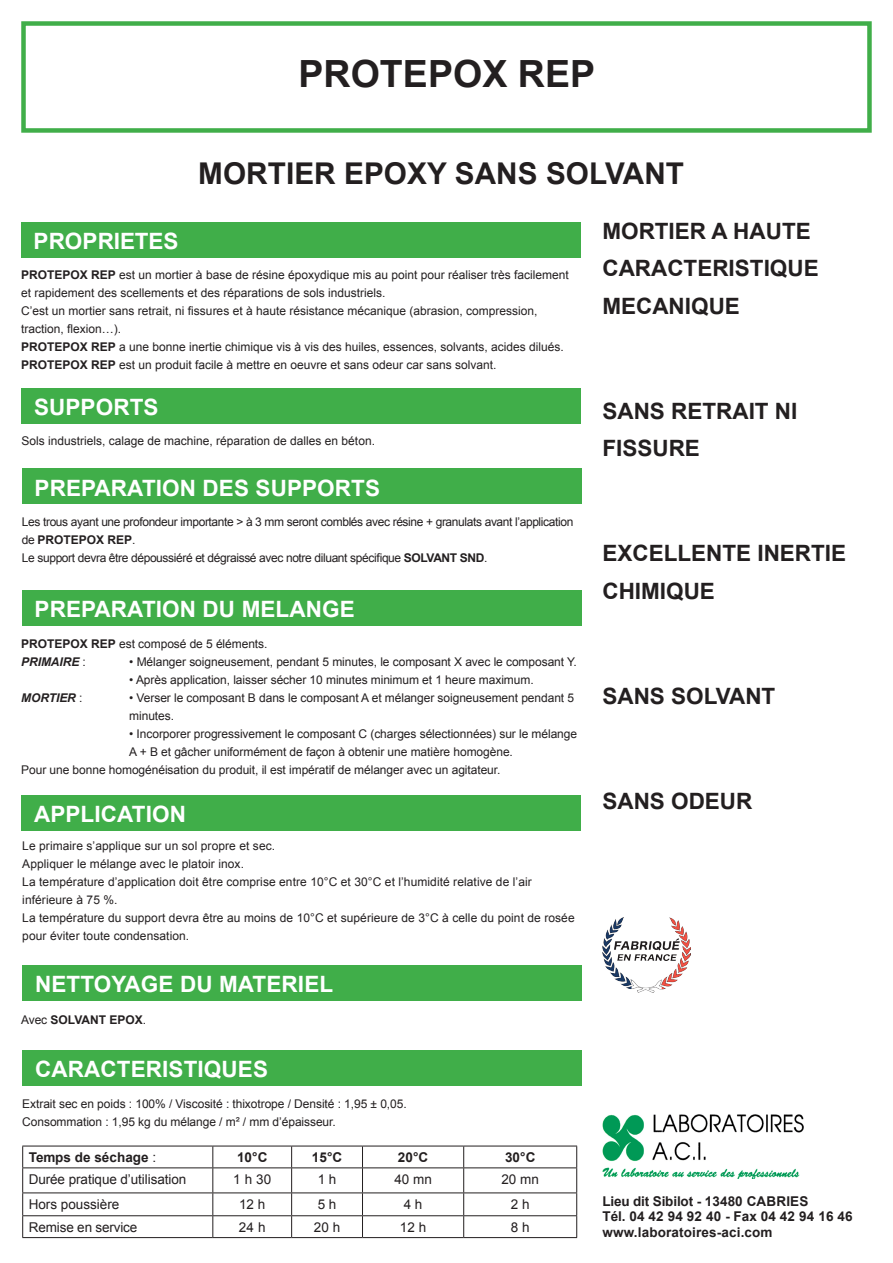
<style>
.page{position:relative;width:893px;height:1263px;background:#fff}
.page>*{position:absolute;margin:0;border:0;box-sizing:border-box;transform-origin:0 0}
.t1{font:700 37.5px "Arial";color:#231f20}
.t2{font:700 30px "Arial";letter-spacing:.005em;color:#231f20}
.t3{font:700 22.5px "Arial";letter-spacing:.005em;color:#fff}
.t4{font:700 22.5px/37.5px "Arial";color:#231f20}
.t5{font:700 13.5px "Arial";letter-spacing:.005em;color:#231f20}
.t6{font:13.5px "Arial";letter-spacing:-.005em;color:#231f20}
.t7{font:12px/18px "Arial";letter-spacing:-.005em;color:#231f20}
.t8{font:12px/18px "Arial";letter-spacing:-.03em;color:#231f20}
.t9{font:700 12px "Arial";color:#231f20}
.t10{font:italic 700 12px "Arial";letter-spacing:-.005em;color:#231f20}
.s1{font-weight:700}
.s2{font-weight:700;font-style:italic}
.s3{font-weight:400;font-style:normal}
.s4{font-weight:400}
</style>
<div class="page">
<div style="left:21px;top:21px;width:851px;height:112px;border:4px solid #40ae49"></div>
<div style="left:21px;top:222px;width:560px;height:36px;background:#40ae49"></div>
<div style="left:21px;top:388px;width:560px;height:36px;background:#40ae49"></div>
<div style="left:21px;top:795px;width:560px;height:36px;background:#40ae49"></div>
<div style="left:22px;top:965px;width:560px;height:36px;background:#40ae49"></div>
<div style="left:22px;top:1050px;width:560px;height:35px;background:#40ae49"></div>
<hr style="left:22px;top:1146px;width:191px;height:1px;background:#231f20">
<hr style="left:213px;top:1146px;width:79px;height:1px;background:#231f20">
<hr style="left:292px;top:1146px;width:70px;height:1px;background:#231f20">
<hr style="left:362px;top:1146px;width:102px;height:1px;background:#231f20">
<hr style="left:464px;top:1146px;width:113px;height:1px;background:#231f20">
<hr style="left:22px;top:1167px;width:191px;height:1px;background:#231f20">
<hr style="left:213px;top:1167px;width:79px;height:1px;background:#231f20">
<hr style="left:292px;top:1167px;width:70px;height:1px;background:#231f20">
<hr style="left:362px;top:1167px;width:102px;height:1px;background:#231f20">
<hr style="left:464px;top:1167px;width:113px;height:1px;background:#231f20">
<svg style="left:22px;top:1146px;width:1px;height:91px"></svg>
<hr style="left:22px;top:1192px;width:191px;height:1px;background:#231f20">
<hr style="left:22px;top:1215px;width:191px;height:1px;background:#231f20">
<svg style="left:212px;top:1146px;width:1px;height:91px"></svg>
<hr style="left:213px;top:1192px;width:79px;height:1px;background:#231f20">
<hr style="left:213px;top:1215px;width:79px;height:1px;background:#231f20">
<svg style="left:291px;top:1146px;width:1px;height:91px"></svg>
<svg style="left:362px;top:1146px;width:1px;height:91px"></svg>
<hr style="left:292px;top:1192px;width:70px;height:1px;background:#231f20">
<hr style="left:362px;top:1192px;width:102px;height:1px;background:#231f20">
<hr style="left:292px;top:1215px;width:70px;height:1px;background:#231f20">
<hr style="left:362px;top:1215px;width:102px;height:1px;background:#231f20">
<svg style="left:463px;top:1146px;width:1px;height:91px"></svg>
<hr style="left:464px;top:1192px;width:113px;height:1px;background:#231f20">
<hr style="left:464px;top:1215px;width:113px;height:1px;background:#231f20">
<svg style="left:576px;top:1146px;width:1px;height:91px"></svg>
<hr style="left:22px;top:1237px;width:191px;height:1px;background:#231f20">
<hr style="left:213px;top:1237px;width:79px;height:1px;background:#231f20">
<hr style="left:292px;top:1237px;width:70px;height:1px;background:#231f20">
<hr style="left:362px;top:1237px;width:102px;height:1px;background:#231f20">
<hr style="left:464px;top:1237px;width:113px;height:1px;background:#231f20">
<img style="left:602px;top:917px;width:88px;height:75px">
<img style="left:602px;top:1114px;width:202px;height:64px">
<div style="left:22px;top:590px;width:560px;height:36px;background:#40ae49"></div>
<div style="left:22px;top:469px;width:560px;height:35px;background:#40ae49"></div>
<p class="t1" style="left:298px;top:49px;width:298px">PROTEPOX REP</p>
<p class="t2" style="left:198px;top:153px;width:487px">MORTIER EPOXY SANS SOLVANT</p>
<p class="t4" style="left:602px;top:213px;width:218px">MORTIER A HAUTE<br>CARACTERISTIQUE<br>MECANIQUE</p>
<p class="t3" style="left:34px;top:226px;width:146px">PROPRIETES</p>
<p class="t7" style="left:21px;top:266px;width:549px"><span class="s1">PROTEPOX REP</span> est un mortier à base de résine époxydique mis au point pour réaliser très facilement et rapidement des scellements et des réparations de sols industriels.<br>C’est un mortier sans retrait, ni fissures et à haute résistance mécanique (abrasion, compression, traction, flexion…).<br><span class="s1">PROTEPOX REP</span> a une bonne inertie chimique vis à vis des huiles, essences, solvants, acides dilués.<br><span class="s1">PROTEPOX REP</span> est un produit facile à mettre en oeuvre et sans odeur car sans solvant.</p>
<p class="t3" style="left:34px;top:392px;width:126px">SUPPORTS</p>
<p class="t7" style="left:21px;top:432px;width:355px">Sols industriels, calage de machine, réparation de dalles en béton.</p>
<p class="t4" style="left:602px;top:393px;width:197px">SANS RETRAIT NI<br>FISSURE</p>
<p class="t3" style="left:35px;top:473px;width:347px">PREPARATION DES SUPPORTS</p>
<p class="t8" style="left:22px;top:513px;width:553px">Les trous ayant une profondeur importante &gt; à 3 mm seront comblés avec résine + granulats avant l’application de <span class="s1">PROTEPOX REP</span>.<br>Le support devra être dépoussiéré et dégraissé avec notre diluant spécifique <span class="s1">SOLVANT SND</span>.</p>
<p class="t3" style="left:35px;top:594px;width:322px">PREPARATION DU MELANGE</p>
<p class="t7" style="left:21px;top:635px;width:248px"><span class="s1">PROTEPOX REP</span> est composé de 5 éléments.<br><span class="s2">PRIMAIRE</span> :</p>
<p class="t7" style="left:129px;top:653px;width:449px">• Mélanger soigneusement, pendant 5 minutes, le composant X avec le composant Y.</p>
<p class="t7" style="left:129px;top:671px;width:406px">• Après application, laisser sécher 10 minutes minimum et 1 heure maximum.</p>
<p class="t10" style="left:21px;top:690px;width:63px">MORTIER <span class="s3">:</span></p>
<p class="t7" style="left:129px;top:689px;width:446px">• Verser le composant B dans le composant A et mélanger soigneusement pendant 5 minutes.</p>
<p class="t7" style="left:129px;top:725px;width:449px">• Incorporer progressivement le composant C (charges sélectionnées) sur le mélange</p>
<p class="t7" style="left:129px;top:743px;width:385px">A + B et gâcher uniformément de façon à obtenir une matière homogène.</p>
<p class="t7" style="left:21px;top:761px;width:481px">Pour une bonne homogénéisation du produit, il est impératif de mélanger avec un agitateur.</p>
<p class="t3" style="left:34px;top:799px;width:153px">APPLICATION</p>
<p class="t7" style="left:22px;top:837px;width:554px">Le primaire s’applique sur un sol propre et sec.<br>Appliquer le mélange avec le platoir inox.<br>La température d’application doit être comprise entre 10°C et 30°C et l’humidité relative de l’air inférieure à 75 %.<br>La température du support devra être au moins de 10°C et supérieure de 3°C à celle du point de rosée pour éviter toute condensation.</p>
<p class="t3" style="left:35px;top:969px;width:300px">NETTOYAGE DU MATERIEL</p>
<p class="t9" style="left:21px;top:1012px;width:126px"><span class="s4">Avec</span> SOLVANT EPOX<span class="s4">.</span></p>
<p class="t3" style="left:35px;top:1054px;width:234px">CARACTERISTIQUES</p>
<p class="t7" style="left:22px;top:1095px;width:386px">Extrait sec en poids : 100% / Viscosité : thixotrope / Densité : 1,95 ± 0,05.<br>Consommation : 1,95 kg du mélange / m² / mm d’épaisseur.</p>
<p class="t5" style="left:29px;top:1148px;width:129px">Temps de séchage <span class="s4">:</span></p>
<p class="t5" style="left:237px;top:1148px;width:32px">10°C</p>
<p class="t5" style="left:312px;top:1148px;width:32px">15°C</p>
<p class="t5" style="left:398px;top:1148px;width:32px">20°C</p>
<p class="t5" style="left:505px;top:1148px;width:32px">30°C</p>
<p class="t6" style="left:29px;top:1170px;width:159px">Durée pratique d’utilisation</p>
<p class="t6" style="left:233px;top:1170px;width:39px">1 h 30</p>
<p class="t6" style="left:318px;top:1170px;width:20px">1 h</p>
<p class="t6" style="left:394px;top:1170px;width:39px">40 mn</p>
<p class="t6" style="left:501px;top:1170px;width:39px">20 mn</p>
<p class="t6" style="left:29px;top:1195px;width:92px">Hors poussière</p>
<p class="t6" style="left:239px;top:1195px;width:28px">12 h</p>
<p class="t6" style="left:318px;top:1195px;width:20px">5 h</p>
<p class="t6" style="left:404px;top:1195px;width:20px">4 h</p>
<p class="t6" style="left:511px;top:1195px;width:20px">2 h</p>
<p class="t6" style="left:29px;top:1218px;width:110px">Remise en service</p>
<p class="t6" style="left:239px;top:1218px;width:28px">24 h</p>
<p class="t6" style="left:314px;top:1218px;width:28px">20 h</p>
<p class="t6" style="left:400px;top:1218px;width:28px">12 h</p>
<p class="t6" style="left:511px;top:1218px;width:20px">8 h</p>
<p class="t4" style="left:602px;top:535px;width:245px">EXCELLENTE INERTIE<br>CHIMIQUE</p>
<p class="t4" style="left:602px;top:678px;width:174px">SANS SOLVANT</p>
<p class="t4" style="left:602px;top:783px;width:152px">SANS ODEUR</p>
<p class="t5" style="left:602px;top:1192px;width:207px">Lieu dit Sibilot - 13480 CABRIES</p>
<p class="t5" style="left:602px;top:1207px;width:252px">Tél. 04 42 94 92 40 - Fax 04 42 94 16 46</p>
<p class="t5" style="left:602px;top:1223px;width:172px">www.laboratoires-aci.com</p>
</div>
